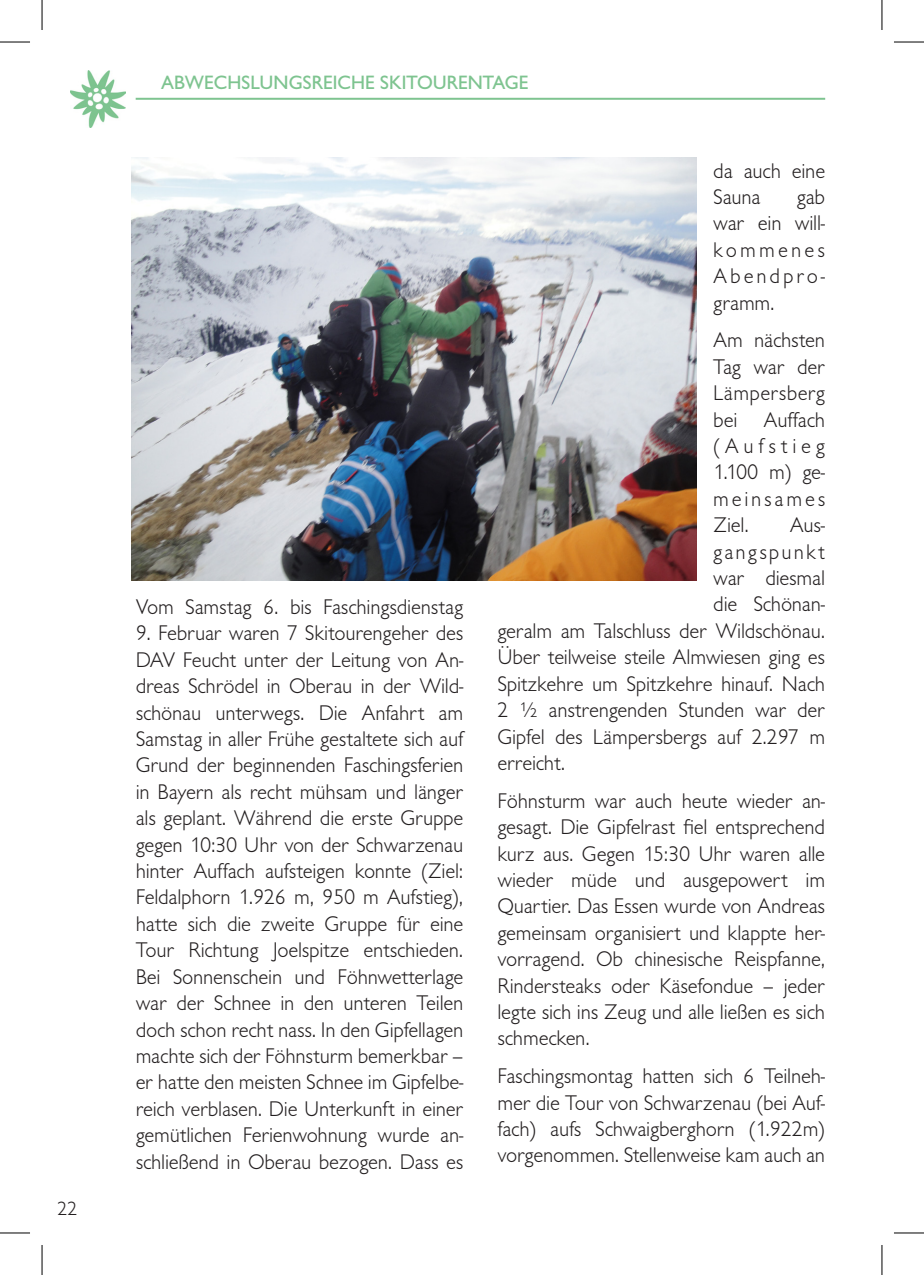
<style>
.page{position:relative;width:924px;height:1275px;background:#fff}
.page>*{position:absolute;margin:0;border:0;box-sizing:border-box;transform-origin:0 0}
.t1{font:300 22px/26.4px "Chantilly";letter-spacing:-.01em;color:#231f20;text-align:justify}
.t2{font:300 22px "Chantilly";letter-spacing:.095em;color:#231f20}
.t3{font:20px "Chantilly";color:#7ec490}
.t4{font:300 20px "Chantilly";color:#231f20}
</style>
<div class="page">
<img style="left:70px;top:70px;width:56px;height:57px">
<hr style="left:136px;top:98px;width:688px;height:2px;background:#7ec490">
<img style="left:132px;top:157px;width:564px;height:423px">
<hr style="left:0;top:42px;width:30px;height:1px;background:#000">
<hr style="left:893px;top:42px;width:30px;height:1px;background:#000">
<hr style="left:0;top:1232px;width:30px;height:1px;background:#000">
<hr style="left:893px;top:1232px;width:30px;height:1px;background:#000">
<hr style="left:42px;top:0;width:1px;height:30px;background:#000">
<hr style="left:42px;top:1245px;width:1px;height:30px;background:#000">
<hr style="left:881px;top:0;width:1px;height:30px;background:#000">
<hr style="left:881px;top:1245px;width:1px;height:30px;background:#000">
<p class="t4" style="left:57px;top:1197px;width:22px">22</p>
<p class="t3" style="left:161px;top:72px;width:14px">ABWE</p>
<p class="t3" style="left:213px;top:72px;width:314px">CHSLUNGSREICHE SKITOURENTAGE</p>
<p class="t1" style="left:136px;top:594px;width:329px">Vom Samstag 6. bis Faschingsdienstag</p>
<p class="t1" style="left:136px;top:620px;width:329px">9. Februar waren 7 Skitourengeher des DAV Feucht unter der Leitung von An&shy;dreas Schrödel in Oberau in der Wild&shy;schönau unterwegs. Die Anfahrt am Samstag in aller Frühe gestaltete sich auf Grund der beginnenden Faschingsferien in Bayern als recht mühsam und länger als geplant. Während die erste Gruppe gegen 10:30 Uhr von der Schwarzenau hinter Auffach aufsteigen konnte (Ziel:<br>Feldalphorn 1.926 m, 950 m Aufstieg), hatte sich die zweite Gruppe für eine Tour Richtung Joelspitze entschieden.<br>Bei Sonnenschein und Föhnwetterlage war der Schnee in den unteren Teilen doch schon recht nass. In den Gipfellagen machte sich der Föhnsturm bemerkbar – er hatte den meisten Schnee im Gipfelbe&shy;reich verblasen. Die Unterkunft in einer gemütlichen Ferienwohnung wurde an&shy;schließend in Oberau bezogen. Dass es</p>
<p class="t1" style="left:713px;top:158px;width:113px">da auch eine<br>Sauna</p>
<p class="t1" style="left:713px;top:184px;width:113px;text-indent:83px">gab war ein will&shy;kommenes Abendpro&shy;gramm.</p>
<p class="t1" style="left:713px;top:327px;width:113px">Am nächsten Tag war der Lämpersberg bei Auffach (Aufstieg 1.100 m) ge&shy;meinsames Ziel.</p>
<p class="t1" style="left:789px;top:512px;width:37px">Aus-</p>
<p class="t2" style="left:713px;top:540px;width:113px">gangspunkt</p>
<p class="t1" style="left:713px;top:565px;width:113px">war diesmal</p>
<p class="t1" style="left:713px;top:591px;width:113px">die Schönan-</p>
<p class="t1" style="left:497px;top:618px;width:329px">geralm am Talschluss der Wildschönau.</p>
<p class="t1" style="left:497px;top:644px;width:329px">Über teilweise steile Almwiesen ging es</p>
<p class="t1" style="left:497px;top:671px;width:329px">Spitzkehre um Spitzkehre hinauf. Nach</p>
<p class="t1" style="left:497px;top:697px;width:329px">2 ½ anstrengenden Stunden war der</p>
<p class="t1" style="left:497px;top:723px;width:329px">Gipfel des Lämpersbergs auf 2.297 m</p>
<p class="t1" style="left:497px;top:750px;width:69px">erreicht.</p>
<p class="t1" style="left:497px;top:787px;width:329px">Föhnsturm war auch heute wieder an&shy;gesagt. Die Gipfelrast fiel entsprechend kurz aus. Gegen 15:30 Uhr waren alle wieder müde und ausgepowert im Quartier. Das Essen wurde von Andreas gemeinsam organisiert und klappte her&shy;vorragend. Ob chinesische Reispfanne, Rindersteaks oder Käsefondue – jeder legte sich ins Zeug und alle ließen es sich schmecken.</p>
<p class="t1" style="left:497px;top:1063px;width:329px">Faschingsmontag hatten sich 6 Teilneh&shy;mer die Tour von Schwarzenau (bei Auf&shy;fach) aufs Schwaigberghorn (1.922m) vorgenommen. Stellenweise kam auch an</p>
</div>
